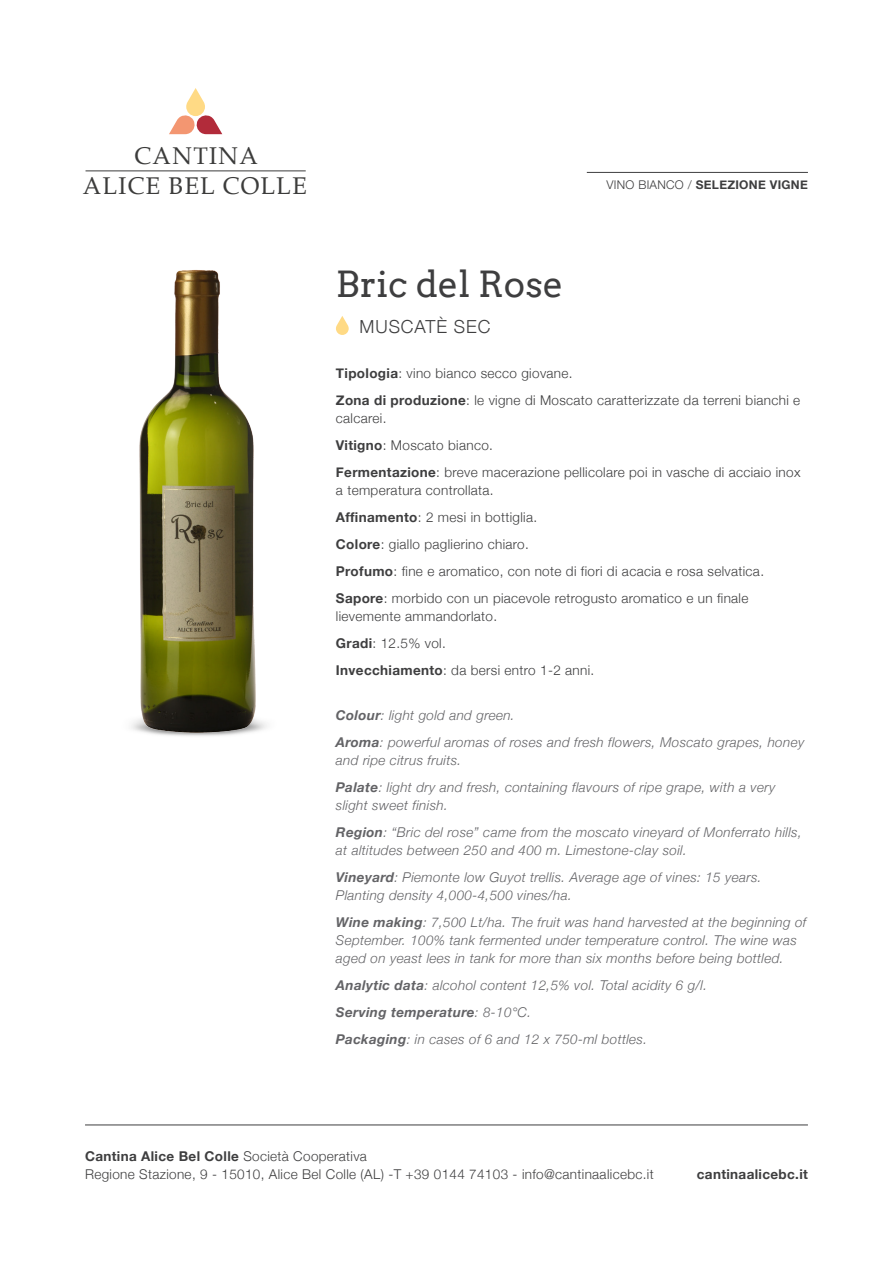
<style>
.page{position:relative;width:893px;height:1263px;background:#fff}
.page>*{position:absolute;margin:0;border:0;box-sizing:border-box;transform-origin:0 0}
.t1{font:36px "Arvo";color:#3e3e3f}
.t2{font:23.7px/30px "Palatino";letter-spacing:.055em;color:#3c3c3b;text-align:center}
.t3{font:300 18px "Helvetica Neue";letter-spacing:.05em;color:#3e3e3f}
.t4{font:italic 300 13.5px/18px "Helvetica Neue";letter-spacing:.025em;color:#636366}
.t5{font:300 13.5px/18px "Helvetica Neue";letter-spacing:.025em;color:#3e3e3f}
.t6{font:700 13.5px "Helvetica Neue";letter-spacing:.025em;color:#3e3e3f}
.t7{font:italic 700 13.5px "Helvetica Neue";letter-spacing:.025em;color:#636366}
.t8{font:700 12px "Helvetica Neue";letter-spacing:.025em;color:#3e3e3f}
.s1{font-weight:300}
.s2{font-weight:700}
</style>
<div class="page">
<img style="left:133px;top:270px;width:128px;height:467px">
<svg style="left:169px;top:88px;width:53px;height:46px"></svg>
<hr style="left:86px;top:171px;width:220px;height:1px;background:#3c3c3b">
<hr style="left:587px;top:172px;width:221px;height:1px;background:#3e3e3f">
<hr style="left:85px;top:1125px;width:723px;height:1px;background:#3e3e3f">
<svg style="left:336px;top:316px;width:13px;height:19px"></svg>
<p class="t2" style="left:83px;top:141px;width:225px">CANTINA<br>ALICE BEL COLLE</p>
<p class="t8" style="left:606px;top:174px;width:203px"><span class="s1">VINO BIANCO /</span> SELEZIONE VIGNE</p>
<p class="t1" style="left:336px;top:263px;width:229px">Bric del Rose</p>
<p class="t3" style="left:360px;top:312px;width:132px">MUSCATÈ SEC</p>
<p class="t5" style="left:336px;top:363px;width:238px"><span class="s2">Tipologia</span>: vino bianco secco giovane.</p>
<p class="t5" style="left:336px;top:390px;width:466px"><span class="s2">Zona di produzione</span>: le vigne di Moscato caratterizzate da terreni bianchi e calcarei.</p>
<p class="t5" style="left:336px;top:435px;width:159px"><span class="s2">Vitigno</span>: Moscato bianco.</p>
<p class="t5" style="left:336px;top:462px;width:466px"><span class="s2">Fermentazione</span>: breve macerazione pellicolare poi in vasche di acciaio inox a temperatura controllata.</p>
<p class="t5" style="left:336px;top:507px;width:203px"><span class="s2">Affinamento</span>: 2 mesi in bottiglia.</p>
<p class="t5" style="left:336px;top:534px;width:194px"><span class="s2">Colore</span>: giallo paglierino chiaro.</p>
<p class="t5" style="left:336px;top:561px;width:430px"><span class="s2">Profumo</span>: fine e aromatico, con note di fiori di acacia e rosa selvatica.</p>
<p class="t5" style="left:336px;top:588px;width:414px"><span class="s2">Sapore</span>: morbido con un piacevole retrogusto aromatico e un finale lievemente ammandorlato.</p>
<p class="t5" style="left:336px;top:633px;width:111px"><span class="s2">Gradi</span>: 12.5% vol.</p>
<p class="t5" style="left:336px;top:660px;width:260px"><span class="s2">Invecchiamento</span>: da bersi entro 1-2 anni.</p>
<p class="t4" style="left:336px;top:706px;width:180px"><span class="s2">Colour</span>: light gold and green.</p>
<p class="t4" style="left:336px;top:733px;width:470px"><span class="s2">Aroma</span>: powerful aromas of roses and fresh flowers, Moscato grapes, honey and ripe citrus fruits.</p>
<p class="t4" style="left:336px;top:778px;width:441px"><span class="s2">Palate</span>: light dry and fresh, containing flavours of ripe grape, with a very slight sweet finish.</p>
<p class="t4" style="left:336px;top:823px;width:467px"><span class="s2">Region</span>: “Bric del rose” came from the moscato vineyard of Monferrato hills, at altitudes between 250 and 400 m. Limestone-clay soil.</p>
<p class="t4" style="left:336px;top:868px;width:427px"><span class="s2">Vineyard</span>: Piemonte low Guyot trellis. Average age of vines: 15 years.<br>Planting density 4,000-4,500 vines/ha.</p>
<p class="t4" style="left:336px;top:913px;width:472px"><span class="s2">Wine making</span>: 7,500 Lt/ha. The fruit was hand harvested at the beginning of<br>September. 100% tank fermented under temperature control. The wine was aged on yeast lees in tank for more than six months before being bottled.</p>
<p class="t4" style="left:336px;top:976px;width:373px"><span class="s2">Analytic data</span>: alcohol content 12,5% vol. Total acidity 6 g/l.</p>
<p class="t7" style="left:336px;top:1001px;width:197px">Serving temperature<span class="s1">: 8-10°C.</span></p>
<p class="t4" style="left:336px;top:1030px;width:313px"><span class="s2">Packaging</span>: in cases of 6 and 12 x 750-ml bottles.</p>
<p class="t6" style="left:85px;top:1144px;width:283px">Cantina Alice Bel Colle <span class="s1">Società Cooperativa</span></p>
<p class="t5" style="left:85px;top:1164px;width:570px">Regione Stazione, 9 - 15010, Alice Bel Colle (AL) -T +39 0144 74103 - info@cantinaalicebc.it</p>
<p class="t6" style="left:697px;top:1162px;width:113px">cantinaalicebc.it</p>
</div>
